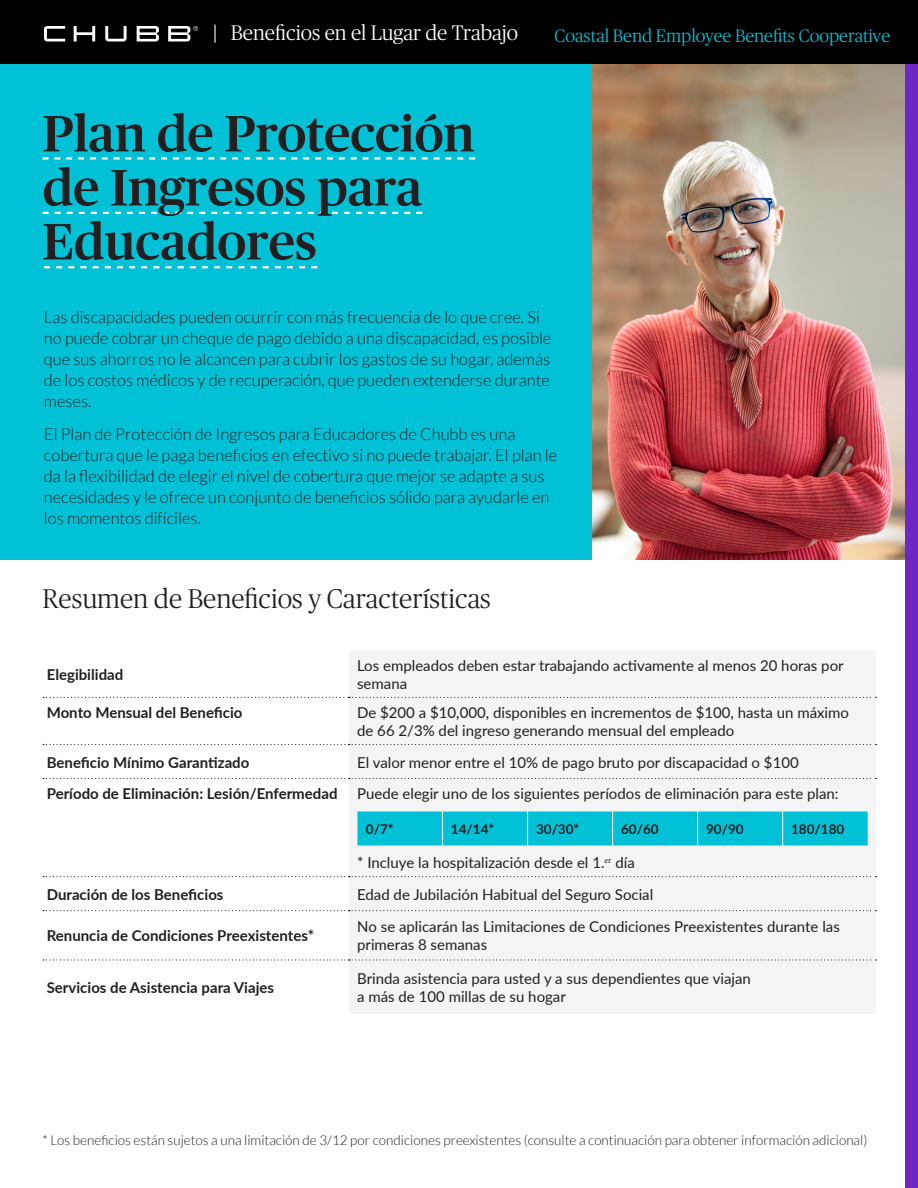
<style>
.page{position:relative;width:918px;height:1188px;background:#fff}
.page>*{position:absolute;margin:0;border:0;box-sizing:border-box;transform-origin:0 0}
.t1{font:500 51px/54px "Chubb Publico";color:#231f20}
.t2{font:300 27px "Chubb Publico";color:#231f20}
.t3{font:300 21px "Chubb Publico";color:#fff}
.t4{font:300 18px "Chubb Publico";color:#01c1d6}
.t5{font:300 16.5px/21px "Lato";color:#231f20}
.t6{font:15px/18px "Lato";color:#231f20}
.t7{font:700 15px "Lato";color:#231f20}
.t8{font:300 13.5px "Lato";color:#231f20}
.t9{font:700 13.5px "Lato";color:#231f20}
.s1{font-weight:500}
</style>
<div class="page">
<div style="left:0;top:0;width:918px;height:559px;background:#01c1d6"></div>
<img style="left:592px;top:64px;width:313px;height:495px">
<div style="left:349px;top:651px;width:527px;height:363px;background:#f4f4f4"></div>
<svg style="left:43px;top:697px;width:833px;height:1px"></svg>
<svg style="left:43px;top:744px;width:833px;height:1px"></svg>
<svg style="left:43px;top:778px;width:833px;height:1px"></svg>
<svg style="left:43px;top:876px;width:833px;height:1px"></svg>
<svg style="left:43px;top:910px;width:833px;height:1px"></svg>
<svg style="left:43px;top:959px;width:833px;height:2px"></svg>
<div style="left:905px;top:61px;width:13px;height:1127px;background:#6e27c5"></div>
<div style="left:0;top:0;width:918px;height:64px;background:#000"></div>
<svg style="left:44px;top:26px;width:21px;height:16px"></svg>
<svg style="left:74px;top:26px;width:21px;height:16px"></svg>
<svg style="left:105px;top:26px;width:22px;height:16px"></svg>
<svg style="left:137px;top:26px;width:22px;height:16px"></svg>
<svg style="left:168px;top:26px;width:30px;height:16px"></svg>
<div style="left:357px;top:811px;width:511px;height:35px;background:#01c1d6"></div>
<hr style="left:442px;top:811px;width:1px;height:35px;background:#f4f4f4">
<hr style="left:527px;top:811px;width:1px;height:35px;background:#f4f4f4">
<hr style="left:612px;top:811px;width:1px;height:35px;background:#f4f4f4">
<hr style="left:697px;top:811px;width:1px;height:35px;background:#f4f4f4">
<hr style="left:782px;top:811px;width:1px;height:35px;background:#f4f4f4">
<svg style="left:43px;top:157px;width:432px;height:3px"></svg>
<svg style="left:43px;top:212px;width:379px;height:2px"></svg>
<svg style="left:44px;top:266px;width:273px;height:2px"></svg>
<p class="t3" style="left:213px;top:19px;width:307px"><span class="s1">|</span> Beneficios en el Lugar de Trabajo</p>
<p class="t1" style="left:43px;top:104px;width:434px">Plan de Protección de Ingresos para<br>Educadores</p>
<p class="t4" style="left:555px;top:23px;width:337px">Coastal Bend Employee Benefits Cooperative</p>
<p class="t5" style="left:44px;top:306px;width:509px">Las discapacidades pueden ocurrir con más frecuencia de lo que cree. Si no puede cobrar un cheque de pago debido a una discapacidad, es posible que sus ahorros no le alcancen para cubrir los gastos de su hogar, además de los costos médicos y de recuperación, que pueden extenderse durante meses.</p>
<p class="t5" style="left:44px;top:424px;width:515px">El Plan de Protección de Ingresos para Educadores de Chubb es una cobertura que le paga beneficios en efectivo si no puede trabajar. El plan le da la flexibilidad de elegir el nivel de cobertura que mejor se adapte a sus necesidades y le ofrece un conjunto de beneficios sólido para ayudarle en los momentos difíciles.</p>
<p class="t2" style="left:43px;top:580px;width:450px">Resumen de Beneficios y Características</p>
<p class="t7" style="left:47px;top:663px;width:78px">Elegibilidad</p>
<p class="t6" style="left:357px;top:656px;width:488px">Los empleados deben estar trabajando activamente al menos 20 horas por semana</p>
<p class="t7" style="left:47px;top:702px;width:197px">Monto Mensual del Beneficio</p>
<p class="t6" style="left:357px;top:703px;width:493px">De $200 a $10,000, disponibles en incrementos de $100, hasta un máximo de 66 2/3% del ingreso generando mensual del empleado</p>
<p class="t7" style="left:47px;top:751px;width:204px">Beneficio Mínimo Garantizado</p>
<p class="t6" style="left:357px;top:752px;width:443px">El valor menor entre el 10% de pago bruto por discapacidad o $100</p>
<p class="t7" style="left:47px;top:783px;width:292px">Período de Eliminación: Lesión/Enfermedad</p>
<p class="t6" style="left:357px;top:784px;width:483px">Puede elegir uno de los siguientes períodos de eliminación para este plan:</p>
<p class="t9" style="left:366px;top:819px;width:29px">0/7*</p>
<p class="t9" style="left:451px;top:819px;width:45px">14/14*</p>
<p class="t9" style="left:536px;top:819px;width:45px">30/30*</p>
<p class="t9" style="left:621px;top:819px;width:39px">60/60</p>
<p class="t9" style="left:706px;top:819px;width:39px">90/90</p>
<p class="t9" style="left:791px;top:819px;width:55px">180/180</p>
<p class="t6" style="left:357px;top:853px;width:279px">* Incluye la hospitalización desde el 1.<sup>er</sup> día</p>
<p class="t7" style="left:47px;top:883px;width:178px">Duración de los Beneficios</p>
<p class="t6" style="left:357px;top:885px;width:298px">Edad de Jubilación Habitual del Seguro Social</p>
<p class="t7" style="left:47px;top:925px;width:269px">Renuncia de Condiciones Preexistentes*</p>
<p class="t6" style="left:357px;top:918px;width:484px">No se aplicarán las Limitaciones de Condiciones Preexistentes durante las primeras 8 semanas</p>
<p class="t7" style="left:47px;top:977px;width:229px">Servicios de Asistencia para Viajes</p>
<p class="t6" style="left:357px;top:969px;width:395px">Brinda asistencia para usted y a sus dependientes que viajan a más de 100 millas de su hogar</p>
<p class="t8" style="left:43px;top:1133px;width:826px">* Los beneficios están sujetos a una limitación de 3/12 por condiciones preexistentes (consulte a continuación para obtener información adicional)</p>
</div>
